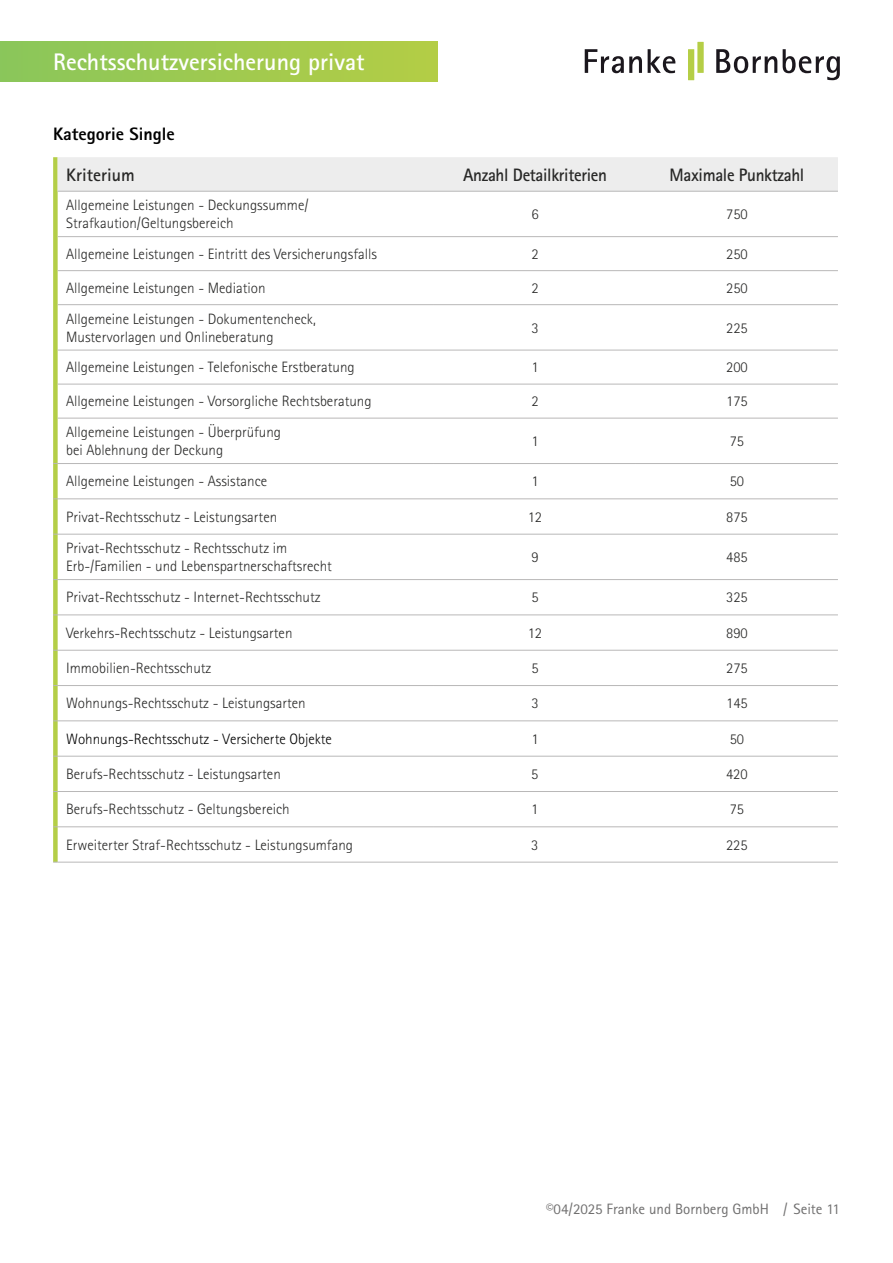
<style>
.page{position:relative;width:893px;height:1263px;background:#fff}
.page>*{position:absolute;margin:0;border:0;box-sizing:border-box;transform-origin:0 0}
.t1{font:700 24px "Rotis Sans Serif Pro";color:#fff}
.t2{font:700 18px "Rotis Sans Serif Pro";letter-spacing:-.02em;color:#282827;scale:.95 1}
.t3{font:800 18px "Rotis Sans Serif Pro";color:#000}
.t4{font:700 18px "Rotis Sans Serif Pro";color:#282827}
.t5{font:300 15px/18px "Rotis Sans Serif Pro";color:#282827}
.t6{font:300 15px "Rotis Sans Serif Pro";color:#000}
.t7{font:15px "Rotis Sans Serif Pro";color:#706f6f}
</style>
<div class="page">
<div style="left:0;top:41px;width:437px;height:40px;background:linear-gradient(to right,#8ac65b,#b4cd45)"></div>
<svg style="left:716px;top:49px;width:124px;height:31px"></svg>
<svg style="left:585px;top:49px;width:90px;height:24px"></svg>
<div style="left:688px;top:49px;width:6px;height:31px;background:#b5ce46"></div>
<div style="left:697px;top:42px;width:7px;height:31px;background:#b5ce46"></div>
<svg style="left:53px;top:157px;width:785px;height:706px"></svg>
<h1 class="t1" style="left:53px;top:46px;width:313px">Rechtsschutzversicherung privat</h1>
<p class="t3" style="left:53px;top:123px;width:123px">Kategorie Single</p>
<p class="t4" style="left:66px;top:163px;width:70px">Kriterium</p>
<p class="t2" style="left:463px;top:163px;width:153px">Anzahl Detailkriterien</p>
<p class="t2" style="left:670px;top:163px;width:143px">Maximale Punktzahl</p>
<p class="t5" style="left:66px;top:196px;width:244px">Allgemeine Leistungen - Deckungssumme/<br>Strafkaution/Geltungsbereich</p>
<p class="t5" style="left:531px;top:205px;width:9px">6</p>
<p class="t5" style="left:726px;top:205px;width:23px">750</p>
<p class="t5" style="left:66px;top:245px;width:312px">Allgemeine Leistungen - Eintritt des Versicherungsfalls</p>
<p class="t5" style="left:531px;top:245px;width:9px">2</p>
<p class="t5" style="left:726px;top:245px;width:23px">250</p>
<p class="t5" style="left:66px;top:279px;width:201px">Allgemeine Leistungen - Mediation</p>
<p class="t5" style="left:531px;top:279px;width:9px">2</p>
<p class="t5" style="left:726px;top:279px;width:23px">250</p>
<p class="t5" style="left:66px;top:310px;width:251px">Allgemeine Leistungen - Dokumentencheck,<br>Mustervorlagen und Onlineberatung</p>
<p class="t5" style="left:531px;top:319px;width:9px">3</p>
<p class="t5" style="left:726px;top:319px;width:23px">225</p>
<p class="t5" style="left:66px;top:358px;width:290px">Allgemeine Leistungen - Telefonische Erstberatung</p>
<p class="t5" style="left:531px;top:358px;width:9px">1</p>
<p class="t5" style="left:726px;top:358px;width:23px">200</p>
<p class="t5" style="left:66px;top:392px;width:307px">Allgemeine Leistungen - Vorsorgliche Rechtsberatung</p>
<p class="t5" style="left:531px;top:392px;width:9px">2</p>
<p class="t5" style="left:726px;top:392px;width:23px">175</p>
<p class="t5" style="left:66px;top:423px;width:216px">Allgemeine Leistungen - Überprüfung bei Ablehnung der Deckung</p>
<p class="t5" style="left:531px;top:432px;width:9px">1</p>
<p class="t5" style="left:730px;top:432px;width:16px">75</p>
<p class="t5" style="left:66px;top:473px;width:203px">Allgemeine Leistungen - Assistance</p>
<p class="t5" style="left:531px;top:473px;width:9px">1</p>
<p class="t5" style="left:730px;top:473px;width:16px">50</p>
<p class="t5" style="left:66px;top:508px;width:213px">Privat-Rechtsschutz - Leistungsarten</p>
<p class="t5" style="left:528px;top:508px;width:16px">12</p>
<p class="t5" style="left:726px;top:508px;width:23px">875</p>
<p class="t5" style="left:66px;top:539px;width:267px">Privat-Rechtsschutz - Rechtsschutz im<br>Erb-/Familien - und Lebenspartnerschaftsrecht</p>
<p class="t5" style="left:531px;top:548px;width:9px">9</p>
<p class="t5" style="left:726px;top:548px;width:23px">485</p>
<p class="t5" style="left:66px;top:589px;width:256px">Privat-Rechtsschutz - Internet-Rechtsschutz</p>
<p class="t5" style="left:531px;top:589px;width:9px">5</p>
<p class="t5" style="left:726px;top:589px;width:23px">325</p>
<p class="t5" style="left:66px;top:624px;width:228px">Verkehrs-Rechtsschutz - Leistungsarten</p>
<p class="t5" style="left:528px;top:624px;width:16px">12</p>
<p class="t5" style="left:726px;top:624px;width:23px">890</p>
<p class="t5" style="left:66px;top:659px;width:147px">Immobilien-Rechtsschutz</p>
<p class="t5" style="left:531px;top:659px;width:9px">5</p>
<p class="t5" style="left:726px;top:659px;width:23px">275</p>
<p class="t5" style="left:66px;top:694px;width:241px">Wohnungs-Rechtsschutz - Leistungsarten</p>
<p class="t5" style="left:531px;top:694px;width:9px">3</p>
<p class="t5" style="left:726px;top:694px;width:23px">145</p>
<p class="t6" style="left:66px;top:730px;width:267px">Wohnungs-Rechtsschutz - Versicherte Objekte</p>
<p class="t5" style="left:531px;top:730px;width:9px">1</p>
<p class="t5" style="left:730px;top:730px;width:16px">50</p>
<p class="t5" style="left:66px;top:765px;width:216px">Berufs-Rechtsschutz - Leistungsarten</p>
<p class="t5" style="left:531px;top:765px;width:9px">5</p>
<p class="t5" style="left:726px;top:765px;width:23px">420</p>
<p class="t5" style="left:66px;top:800px;width:225px">Berufs-Rechtsschutz - Geltungsbereich</p>
<p class="t5" style="left:531px;top:800px;width:9px">1</p>
<p class="t5" style="left:730px;top:800px;width:16px">75</p>
<p class="t5" style="left:66px;top:836px;width:288px">Erweiterter Straf-Rechtsschutz - Leistungsumfang</p>
<p class="t5" style="left:531px;top:836px;width:9px">3</p>
<p class="t5" style="left:726px;top:836px;width:23px">225</p>
<p class="t7" style="left:546px;top:1200px;width:295px">©04/2025 Franke und Bornberg GmbH / Seite 11</p>
</div>
